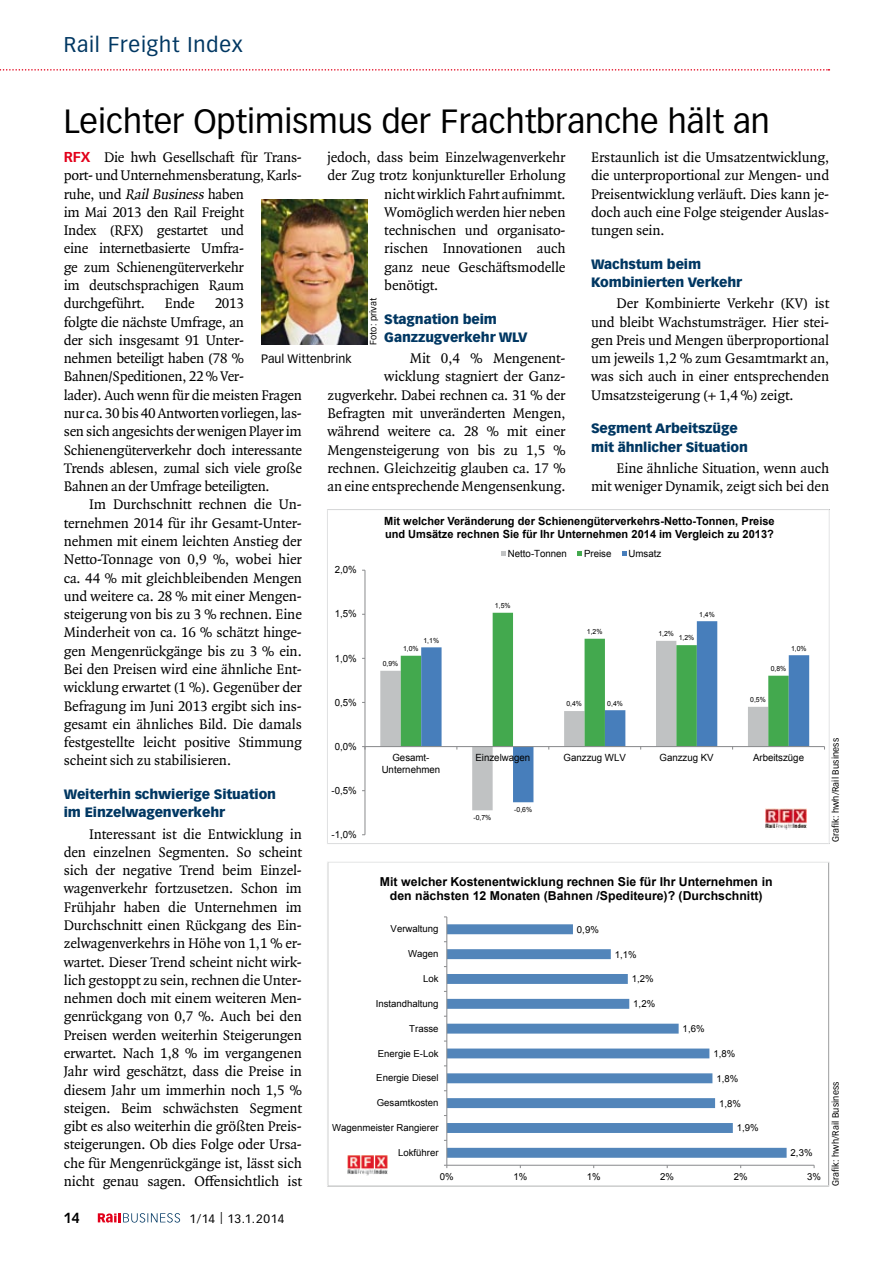
<style>
.page{position:relative;width:893px;height:1263px;background:#fff}
.page>*{position:absolute;margin:0;border:0;box-sizing:border-box;transform-origin:0 0}
.HL_H0_RBS{font:33px "Vectora LT Std";color:#000}
.t1{font:21px "Vectora LT Std";letter-spacing:.04em;color:#003762}
.BT_Grundtext_RBS{font:15px/18.3px "Quadraat OT";letter-spacing:-.01em;color:#000;text-align:justify}
.BT_Grundtext_Stichwo{font:15px/18.3px "Quadraat OT";letter-spacing:-.02em;color:#000}
.t2{font:700 15px "Syntax LT Std";color:#000}
.CH_Zwischenueberschr{font:900 13.35px/18.3px "Vectora LT Std";letter-spacing:-.01em;color:#003762}
.t3{font:700 12.3px/14.1px "Arial";color:#000;text-align:center}
.CA_BU_RBS{font:12px "Vectora LT Std";letter-spacing:.01em;color:#000}
.t4{font:700 11.25px/12.9px "Arial";color:#000}
.t5{font:9.9px/11.4px "Arial";color:#000;text-align:center}
.t6{font:9.6px "Arial";color:#000}
.BT_Fotohinweis_RBS{font:9px "Vectora LT Std";letter-spacing:.01em;color:#000}
.t7{font:7.05px "Arial";color:#000}
.s1{font-family:"Vectora LT Std";font-weight:700;font-size:14.1px;color:#e2001a}
.s2{font-style:italic}
</style>
<div class="page">
<svg style="left:98px;top:1213px;width:82px;height:9px"></svg>
<svg style="left:0;top:69px;width:829px;height:2px"></svg>
<img style="left:261px;top:199px;width:106px;height:146px">
<svg style="left:448px;top:924px;width:339px;height:234px"></svg>
<hr style="left:447px;top:1165px;width:367px;height:1px;background:#88898b">
<hr style="left:447px;top:917px;width:1px;height:248px;background:#88898b">
<img style="left:347px;top:1155px;width:41px;height:20px">
<div style="left:327px;top:862px;width:503px;height:324px;border:1px solid #eceded"></div>
<svg style="left:362px;top:551px;width:463px;height:285px"></svg>
<img style="left:766px;top:808px;width:41px;height:22px">
<p class="t1" style="left:64px;top:32px;width:180px">Rail Freight Index</p>
<p class="HL_H0_RBS" style="left:64px;top:102px;width:708px">Leichter Optimismus der Frachtbranche hält an</p>
<p class="BT_Grundtext_Stichwo" style="left:64px;top:148px;width:240px"><span class="s1">RFX</span> Die hwh Gesellschaft für Trans&shy;port- und Unternehmensberatung, Karls&shy;ruhe, und <span class="s2">RailBusiness</span>haben<br>im Mai 2013 den Rail Freight<br>Index (RFX) gestartet und<br>eine internetbasierte Umfra-<br>ge zum Schienengüterverkehr<br>im deutschsprachigen Raum durchgeführt.</p>
<p class="BT_Grundtext_RBS" style="left:327px;top:148px;width:240px">jedoch, dass beim Einzelwagenverkehr</p>
<p class="BT_Grundtext_RBS" style="left:327px;top:167px;width:240px">der Zug trotz konjunktureller Erholung</p>
<p class="BT_Grundtext_RBS" style="left:384px;top:185px;width:183px">nicht wirklich Fahrt aufnimmt.</p>
<p class="BT_Grundtext_RBS" style="left:384px;top:203px;width:183px">Womöglich werden hier neben</p>
<p class="BT_Grundtext_RBS" style="left:384px;top:221px;width:183px">technischen und organisato-</p>
<p class="BT_Grundtext_RBS" style="left:384px;top:240px;width:183px">rischen Innovationen auch</p>
<p class="BT_Grundtext_RBS" style="left:384px;top:258px;width:183px">ganz neue Geschäftsmodelle</p>
<p class="BT_Grundtext_RBS" style="left:384px;top:276px;width:56px">benötigt.</p>
<p class="CH_Zwischenueberschr" style="left:384px;top:310px;width:145px">Stagnation beim<br>Ganzzugverkehr WLV</p>
<p class="BT_Grundtext_RBS" style="left:327px;top:349px;width:240px;text-align:right">Mit 0,4 % Mengenent-<br>wicklung stagniert der Ganz&shy;zugverkehr. Dabei rechnen ca. 31 % der Befragten mit unveränderten Mengen, während weitere ca. 28 % mit einer Mengensteigerung von bis zu 1,5 % rechnen. Gleichzeitig glauben ca. 17 % an eine entsprechende Mengensenkung.</p>
<p class="BT_Grundtext_RBS" style="left:591px;top:148px;width:240px">Erstaunlich ist die Umsatzentwicklung, die unterproportional zur Mengen- und Preisentwicklung verläuft. Dies kann je&shy;doch auch eine Folge steigender Auslas&shy;tungen sein.</p>
<p class="CH_Zwischenueberschr" style="left:591px;top:255px;width:153px">Wachstum beim<br>Kombinierten Verkehr</p>
<p class="BT_Grundtext_RBS" style="left:591px;top:295px;width:240px;text-indent:26px">Der Kombinierte Verkehr (KV) ist und bleibt Wachstumsträger. Hier stei&shy;gen Preis und Mengen überproportional um jeweils 1,2 % zum Gesamtmarkt an, was sich auch in einer entsprechenden Umsatzsteigerung (+ 1,4 %) zeigt.</p>
<p class="CH_Zwischenueberschr" style="left:591px;top:419px;width:158px">Segment Arbeitszüge mit ähnlicher Situation</p>
<p class="BT_Grundtext_RBS" style="left:591px;top:459px;width:240px;text-align:right">Eine ähnliche Situation, wenn auch<br>mit weniger Dynamik, zeigt sich bei den</p>
<p class="BT_Grundtext_Stichwo" style="left:165px;top:295px;width:31px">Ende</p>
<p class="BT_Fotohinweis_RBS" style="left:368px;top:345px;width:49px;rotate:-90deg">Foto: privat</p>
<p class="BT_Grundtext_Stichwo" style="left:64px;top:295px;width:240px;text-indent:151px">2013<br>folgte die nächste Umfrage, an<br>der sich insgesamt 91 Unter-<br>nehmen beteiligt haben (78 % Bahnen/Speditionen, 22 % Ver-<br>lader). Auch wenn für die meisten Fragen nur ca. 30 bis 40 Antworten vorliegen, las&shy;sen sich angesichts der wenigen Player im Schienengüterverkehr doch interessante Trends ablesen, zumal sich viele große Bahnen an der Umfrage beteiligten.</p>
<p class="BT_Grundtext_RBS" style="left:64px;top:496px;width:240px;text-indent:26px">Im Durchschnitt rechnen die Un&shy;ternehmen 2014 für ihr Gesamt-Unter&shy;nehmen mit einem leichten Anstieg der Netto-Tonnage von 0,9 %, wobei hier ca. 44 % mit gleichbleibenden Mengen und weitere ca. 28 % mit einer Mengen&shy;steigerung von bis zu 3 % rechnen. Eine Minderheit von ca. 16 % schätzt hinge&shy;gen Mengenrückgänge bis zu 3 % ein.<br>Bei den Preisen wird eine ähnliche Ent&shy;wicklung erwartet (1 %). Gegenüber der Befragung im Juni 2013 ergibt sich ins&shy;gesamt ein ähnliches Bild. Die damals festgestellte leicht positive Stimmung scheint sich zu stabilisieren.</p>
<p class="CH_Zwischenueberschr" style="left:64px;top:785px;width:214px">Weiterhin schwierige Situation im Einzelwagenverkehr</p>
<p class="BT_Grundtext_RBS" style="left:64px;top:825px;width:240px;text-indent:26px">Interessant ist die Entwicklung in den einzelnen Segmenten. So scheint sich der negative Trend beim Einzel&shy;wagenverkehr fortzusetzen. Schon im Frühjahr haben die Unternehmen im Durchschnitt einen Rückgang des Ein&shy;zelwagenverkehrs in Höhe von 1,1 % er&shy;wartet. Dieser Trend scheint nicht wirk&shy;lich gestoppt zu sein, rechnen die Unter&shy;nehmen doch mit einem weiteren Men&shy;genrückgang von 0,7 %. Auch bei den Preisen werden weiterhin Steigerungen erwartet. Nach 1,8 % im vergangenen Jahr wird geschätzt, dass die Preise in diesem Jahr um immerhin noch 1,5 % steigen. Beim schwächsten Segment gibt es also weiterhin die größten Preis&shy;steigerungen. Ob dies Folge oder Ursa&shy;che für Mengenrückgänge ist, lässt sich nicht genau sagen. Offensichtlich ist</p>
<p class="CA_BU_RBS" style="left:261px;top:352px;width:92px">Paul Wittenbrink</p>
<p class="t4" style="left:384px;top:515px;width:392px">Mit welcher Veränderung der Schienengüterverkehrs-Netto-Tonnen, Preise und Umsätze rechnen Sie für Ihr Unternehmen 2014 im Vergleich zu 2013?</p>
<p class="t5" style="left:508px;top:548px;width:61px">Netto-Tonnen</p>
<p class="t5" style="left:584px;top:548px;width:29px">Preise</p>
<p class="t5" style="left:629px;top:548px;width:34px">Umsatz</p>
<p class="t5" style="left:335px;top:564px;width:24px">2,0%</p>
<p class="t7" style="left:495px;top:601px;width:17px">1,5%</p>
<p class="t5" style="left:335px;top:608px;width:24px">1,5%</p>
<p class="t7" style="left:699px;top:609px;width:17px">1,4%</p>
<p class="t7" style="left:587px;top:627px;width:17px">1,2%</p>
<p class="t7" style="left:658px;top:629px;width:17px">1,2%</p>
<p class="t7" style="left:679px;top:633px;width:17px">1,2%</p>
<p class="t7" style="left:423px;top:635px;width:17px">1,1%</p>
<p class="t7" style="left:791px;top:643px;width:17px">1,0%</p>
<p class="t7" style="left:403px;top:644px;width:17px">1,0%</p>
<p class="t5" style="left:335px;top:652px;width:24px">1,0%</p>
<p class="t7" style="left:383px;top:659px;width:17px">0,9%</p>
<p class="t7" style="left:771px;top:664px;width:17px">0,8%</p>
<p class="t7" style="left:750px;top:695px;width:17px">0,5%</p>
<p class="t5" style="left:335px;top:696px;width:24px">0,5%</p>
<p class="t7" style="left:607px;top:698px;width:17px">0,4%</p>
<p class="t7" style="left:566px;top:699px;width:17px">0,4%</p>
<p class="BT_Fotohinweis_RBS" style="left:830px;top:842px;width:106px;rotate:-90deg">Grafik: hwh/Rail Business</p>
<p class="t5" style="left:335px;top:741px;width:24px">0,0%</p>
<p class="t5" style="left:382px;top:752px;width:60px">Gesamt-<br>Unternehmen</p>
<p class="t5" style="left:475px;top:752px;width:56px">Einzelwagen</p>
<p class="t5" style="left:564px;top:752px;width:64px">Ganzzug WLV</p>
<p class="t5" style="left:659px;top:752px;width:56px">Ganzzug KV</p>
<p class="t5" style="left:753px;top:752px;width:53px">Arbeitszüge</p>
<p class="t5" style="left:331px;top:785px;width:27px">-0,5%</p>
<p class="t7" style="left:514px;top:805px;width:19px">-0,6%</p>
<p class="t7" style="left:473px;top:813px;width:19px">-0,7%</p>
<p class="t5" style="left:331px;top:829px;width:27px">-1,0%</p>
<p class="t3" style="left:380px;top:875px;width:394px">Mit welcher Kostenentwicklung rechnen Sie für Ihr Unternehmen in den nächsten 12 Monaten (Bahnen /Spediteure)? (Durchschnitt)</p>
<p class="t6" style="left:391px;top:923px;width:49px">Verwaltung</p>
<p class="t6" style="left:577px;top:923px;width:23px">0,9%</p>
<p class="t6" style="left:408px;top:947px;width:32px">Wagen</p>
<p class="t6" style="left:615px;top:948px;width:23px">1,1%</p>
<p class="t6" style="left:423px;top:972px;width:17px">Lok</p>
<p class="t6" style="left:632px;top:973px;width:23px">1,2%</p>
<p class="t6" style="left:376px;top:997px;width:64px">Instandhaltung</p>
<p class="t6" style="left:633px;top:997px;width:23px">1,2%</p>
<p class="t6" style="left:409px;top:1022px;width:31px">Trasse</p>
<p class="t6" style="left:683px;top:1022px;width:23px">1,6%</p>
<p class="t6" style="left:378px;top:1047px;width:62px">Energie E-Lok</p>
<p class="t6" style="left:713px;top:1047px;width:23px">1,8%</p>
<p class="t6" style="left:376px;top:1072px;width:64px">Energie Diesel</p>
<p class="t6" style="left:716px;top:1072px;width:23px">1,8%</p>
<p class="BT_Fotohinweis_RBS" style="left:830px;top:1186px;width:106px;rotate:-90deg">Grafik: hwh/Rail Business</p>
<p class="t6" style="left:377px;top:1096px;width:63px">Gesamtkosten</p>
<p class="t6" style="left:719px;top:1097px;width:23px">1,8%</p>
<p class="t6" style="left:332px;top:1121px;width:108px">Wagenmeister Rangierer</p>
<p class="t6" style="left:737px;top:1122px;width:23px">1,9%</p>
<p class="t6" style="left:398px;top:1146px;width:42px">Lokführer</p>
<p class="t6" style="left:791px;top:1146px;width:23px">2,3%</p>
<p class="t6" style="left:440px;top:1170px;width:15px">0%</p>
<p class="t6" style="left:513px;top:1170px;width:15px">1%</p>
<p class="t6" style="left:587px;top:1170px;width:15px">1%</p>
<p class="t6" style="left:660px;top:1170px;width:15px">2%</p>
<p class="t6" style="left:734px;top:1170px;width:15px">2%</p>
<p class="t6" style="left:807px;top:1170px;width:15px">3%</p>
<p class="t2" style="left:64px;top:1209px;width:18px">14</p>
<p class="CA_BU_RBS" style="left:190px;top:1211px;width:96px">1/14 | 13.1.2014</p>
</div>
